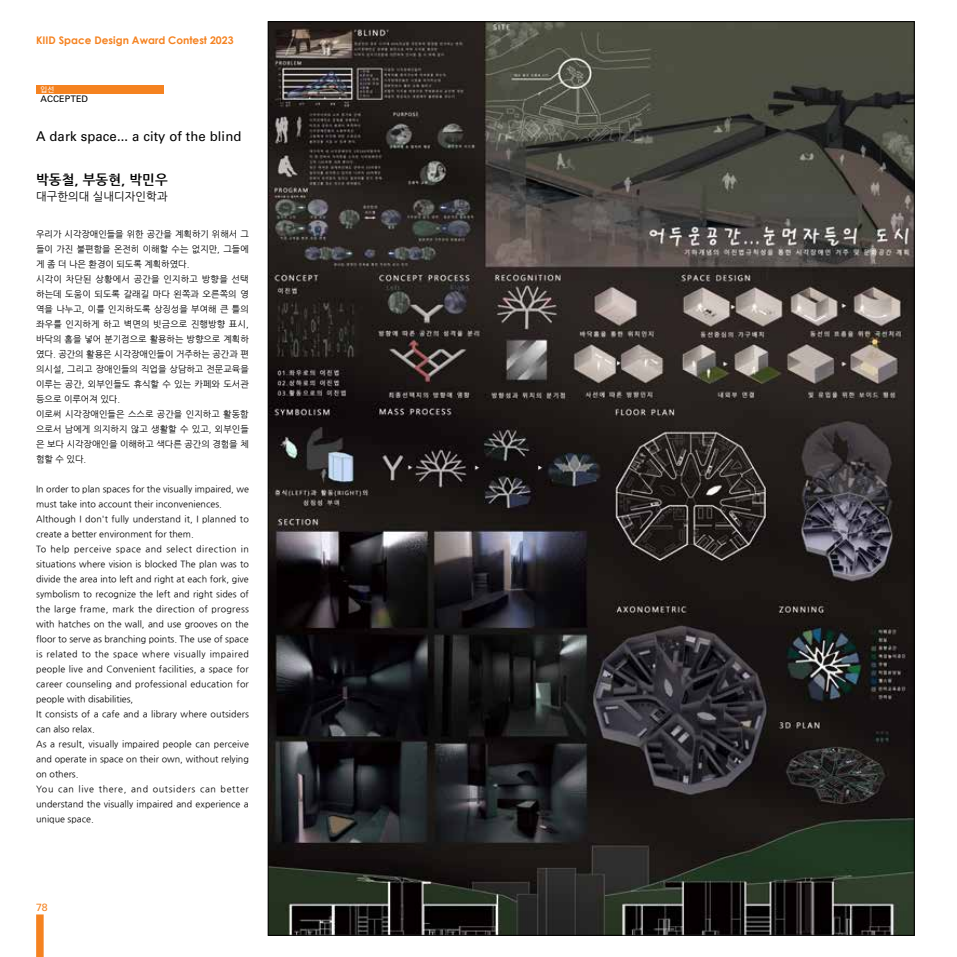
<style>
.page{position:relative;width:957px;height:957px;background:#fff}
.page>*{position:absolute;margin:0;border:0;box-sizing:border-box;transform-origin:0 0}
.t1{font:13.5px "Univers LT Std";letter-spacing:.01em;color:#000}
.t2{font:700 13.5px "Nanum Gothic";letter-spacing:.01em;color:#000}
.t3{font:11.25px "Nanum Gothic";letter-spacing:.01em;color:#000}
.t4{font:700 10.5px "Century Gothic";color:#f58220}
.t5{font:10.5px "Univers LT Std";color:#f58220}
.t6{font:9px/15px "Nanum Gothic";color:#000}
.t7{font:9px "Univers LT Std";letter-spacing:.01em;color:#000}
.t8{font:7.5px "Rix Go M";color:#fff}
</style>
<div class="page">
<div style="left:36px;top:914px;width:8px;height:43px;background:#f58220"></div>
<img style="left:270px;top:23px;width:642px;height:910px">
<div style="left:36px;top:85px;width:128px;height:9px;background:#f58220"></div>
<p class="t4" style="left:36px;top:32px;width:199px">KIID Space Design Award Contest 2023</p>
<p class="t8" style="left:41px;top:85px;width:15px">입선</p>
<p class="t7" style="left:41px;top:93px;width:49px">ACCEPTED</p>
<h1 class="t1" style="left:36px;top:128px;width:207px">A dark space... a city of the blind</h1>
<h1 class="t2" style="left:36px;top:173px;width:133px">박동철, 부동현, 박민우</h1>
<p class="t3" style="left:36px;top:191px;width:133px">대구한의대 실내디자인학과</p>
<p class="t6" style="left:36px;top:227px;width:214px">우리가 시각장애인들을 위한 공간을 계획하기 위해서 그 들이 가진 불편함을 온전히 이해할 수는 없지만, 그들에 게 좀 더 나은 환경이 되도록 계획하였다.<br>시각이 차단된 상황에서 공간을 인지하고 방향을 선택 하는데 도움이 되도록 갈래길 마다 왼쪽과 오른쪽의 영 역을 나누고, 이를 인지하도록 상징성을 부여해 큰 틀의 좌우를 인지하게 하고 벽면의 빗금으로 진행방향 표시, 바닥의 홈을 넣어 분기점으로 활용하는 방향으로 계획하 였다. 공간의 활용은 시각장애인들이 거주하는 공간과 편 의시설, 그리고 장애인들의 직업을 상담하고 전문교육을 이루는 공간, 외부인들도 휴식할 수 있는 카페와 도서관 등으로 이루어져 있다.<br>이로써 시각장애인들은 스스로 공간을 인지하고 활동함 으로서 남에게 의지하지 않고 생활할 수 있고, 외부인들 은 보다 시각장애인을 이해하고 색다른 공간의 경험을 체 험할 수 있다.</p>
<p class="t6" style="left:36px;top:482px;width:214px">In order to plan spaces for the visually impaired, we must take into account their inconveniences.<br>Although I don't fully understand it, I planned to create a better environment for them.<br>To help perceive space and select direction in situations where vision is blocked The plan was to divide the area into left and right at each fork, give symbolism to recognize the left and right sides of the large frame, mark the direction of progress with hatches on the wall, and use grooves on the floor to serve as branching points. The use of space is related to the space where visually impaired people live and Convenient facilities, a space for career counseling and professional education for people with disabilities,<br>It consists of a cafe and a library where outsiders can also relax.<br>As a result, visually impaired people can perceive and operate in space on their own, without relying on others.<br>You can live there, and outsiders can better understand the visually impaired and experience a unique space.</p>
<p class="t5" style="left:36px;top:900px;width:13px">78</p>
</div>
